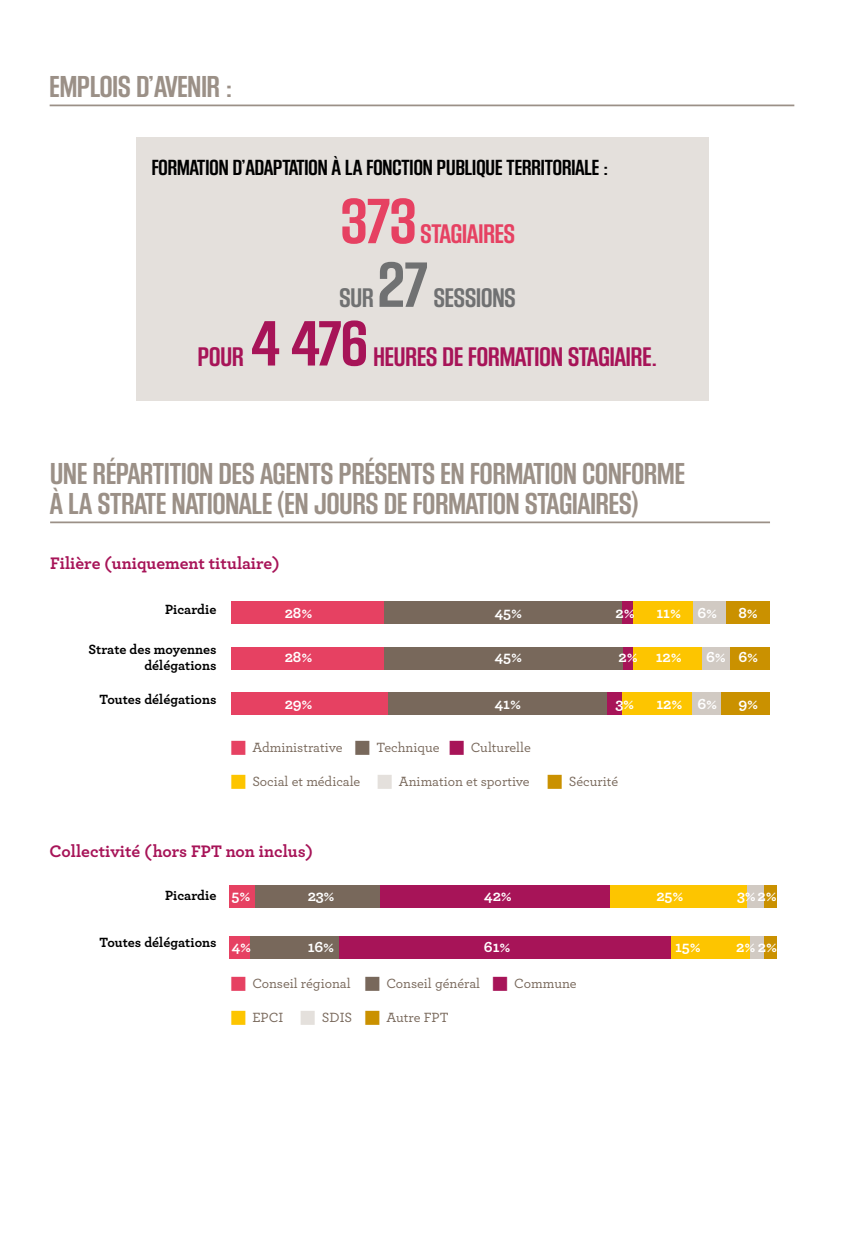
<style>
.page{position:relative;width:844px;height:1241px;background:#fff}
.page>*{position:absolute;margin:0;border:0;box-sizing:border-box;transform-origin:0 0}
.t1{font:66.5px "Block Gothic Bold Cond";color:#a71458}
.t2{font:66.5px "Block Gothic Bold Cond";color:#e64162}
.t3{font:66.5px "Block Gothic Bold Cond";color:#707172}
.t4{font:31.5px/29.8px "Block Gothic Bold Cond";color:#9b9087}
.t5{font:28px "Block Gothic Bold Cond";color:#a71458}
.t6{font:28px "Block Gothic Bold Cond";color:#707172}
.t7{font:28px "Block Gothic Bold Cond";color:#e64162}
.t8{font:22.75px "Block Gothic Bold Cond";color:#000}
.t9{font:17.5px "Archer Bold LF";color:#a71458}
.t10{font:700 15.75px "Archer";letter-spacing:-.005em;color:#fff}
.t11{font:14px "Archer Medium LF";color:#78685b}
.t12{font:14px/15.8px "Archer Bold LF";color:#000;text-align:right}
</style>
<div class="page">
<div style="left:135px;top:138px;width:573px;height:263px;background:#e4e0dc"></div>
<hr style="left:50px;top:521px;width:719px;height:2px;background:#9b9087">
<div style="left:231px;top:600px;width:153px;height:23px;background:#e64162"></div>
<div style="left:384px;top:600px;width:238px;height:23px;background:#78685b"></div>
<div style="left:622px;top:600px;width:12px;height:23px;background:#a71458"></div>
<div style="left:633px;top:600px;width:59px;height:23px;background:#fdc500"></div>
<div style="left:692px;top:600px;width:34px;height:23px;background:#d1cac3"></div>
<div style="left:726px;top:600px;width:43px;height:23px;background:#ca9100"></div>
<div style="left:621px;top:646px;width:12px;height:23px;background:#a71458"></div>
<div style="left:384px;top:646px;width:238px;height:23px;background:#78685b"></div>
<div style="left:231px;top:646px;width:153px;height:23px;background:#e64162"></div>
<div style="left:384px;top:692px;width:223px;height:23px;background:#78685b"></div>
<div style="left:607px;top:692px;width:15px;height:23px;background:#a71458"></div>
<div style="left:622px;top:692px;width:70px;height:23px;background:#fdc500"></div>
<div style="left:691px;top:692px;width:30px;height:23px;background:#d1cac3"></div>
<div style="left:721px;top:692px;width:48px;height:23px;background:#ca9100"></div>
<div style="left:633px;top:646px;width:69px;height:23px;background:#fdc500"></div>
<div style="left:702px;top:646px;width:28px;height:23px;background:#d1cac3"></div>
<div style="left:730px;top:646px;width:39px;height:23px;background:#ca9100"></div>
<div style="left:231px;top:692px;width:156px;height:23px;background:#e64162"></div>
<div style="left:229px;top:884px;width:27px;height:23px;background:#e64162"></div>
<div style="left:256px;top:884px;width:125px;height:23px;background:#78685b"></div>
<div style="left:380px;top:884px;width:229px;height:23px;background:#a71458"></div>
<div style="left:609px;top:884px;width:138px;height:23px;background:#fdc500"></div>
<div style="left:747px;top:884px;width:18px;height:23px;background:#d1cac3"></div>
<div style="left:764px;top:884px;width:13px;height:23px;background:#ca9100"></div>
<div style="left:229px;top:936px;width:22px;height:23px;background:#e64162"></div>
<div style="left:250px;top:936px;width:89px;height:23px;background:#78685b"></div>
<div style="left:339px;top:936px;width:331px;height:23px;background:#a71458"></div>
<div style="left:670px;top:936px;width:80px;height:23px;background:#fdc500"></div>
<div style="left:750px;top:936px;width:15px;height:23px;background:#d1cac3"></div>
<div style="left:764px;top:936px;width:13px;height:23px;background:#ca9100"></div>
<hr style="left:50px;top:104px;width:744px;height:2px;background:#9b9087">
<h2 class="t4" style="left:50px;top:73px;width:184px">EMPLOIS D’AVENIR :</h2>
<h3 class="t8" style="left:152px;top:155px;width:224px">FORMATION D’ADAPTATION À LA FONCT</h3>
<h3 class="t8" style="left:409px;top:155px;width:200px">ION PUBLIQUE TERRITORIALE :</h3>
<h1 class="t2" style="left:340px;top:186px;width:78px">373</h1>
<h3 class="t7" style="left:420px;top:219px;width:96px">STAGIAIRES</h3>
<h3 class="t5" style="left:198px;top:341px;width:13px">POUR</h3>
<h1 class="t3" style="left:377px;top:250px;width:54px">27</h1>
<h3 class="t6" style="left:339px;top:283px;width:24px">SUR</h3>
<h3 class="t6" style="left:433px;top:283px;width:84px">SESSIONS</h3>
<h1 class="t1" style="left:252px;top:308px;width:118px">4 476</h1>
<h3 class="t5" style="left:373px;top:341px;width:285px">HEURES DE FORMATION STAGIAIRE .</h3>
<h2 class="t4" style="left:50px;top:460px;width:595px">UNE RÉPARTITION DES AGENTS PRÉSENTS EN FORMATION CONFORME<br>À LA STRATE NATIONALE (EN JOURS DE FORMATION STAGIAIRES)</h2>
<p class="t9" style="left:50px;top:552px;width:231px">Filière (uniquement titulaire)</p>
<p class="t12" style="left:165px;top:601px;width:53px">Picardie</p>
<p class="t10" style="left:284px;top:603px;width:29px">28%</p>
<p class="t10" style="left:284px;top:647px;width:29px">28%</p>
<p class="t10" style="left:284px;top:694px;width:29px">29%</p>
<p class="t10" style="left:494px;top:603px;width:29px">45%</p>
<p class="t10" style="left:494px;top:647px;width:29px">45%</p>
<p class="t10" style="left:494px;top:694px;width:28px">41%</p>
<p class="t10" style="left:615px;top:603px;width:21px">2%</p>
<p class="t10" style="left:618px;top:647px;width:21px">2%</p>
<p class="t10" style="left:615px;top:694px;width:20px">3%</p>
<p class="t10" style="left:656px;top:603px;width:26px">11%</p>
<p class="t10" style="left:655px;top:647px;width:28px">12%</p>
<p class="t10" style="left:656px;top:694px;width:28px">12%</p>
<p class="t12" style="left:88px;top:641px;width:129px">Strate des moyennes délégations</p>
<p class="t12" style="left:99px;top:691px;width:118px">Toutes délégations</p>
<p class="t11" style="left:252px;top:738px;width:92px">Administrative</p>
<p class="t11" style="left:376px;top:738px;width:65px">Technique</p>
<p class="t11" style="left:470px;top:738px;width:62px">Culturelle</p>
<p class="t11" style="left:252px;top:772px;width:109px">Social et médicale</p>
<p class="t11" style="left:398px;top:772px;width:132px">Animation et sportive</p>
<p class="t11" style="left:568px;top:772px;width:51px">Sécurité</p>
<p class="t10" style="left:697px;top:603px;width:21px">6%</p>
<p class="t10" style="left:705px;top:647px;width:21px">6%</p>
<p class="t10" style="left:697px;top:694px;width:21px">6%</p>
<p class="t10" style="left:738px;top:603px;width:21px">8%</p>
<p class="t10" style="left:738px;top:647px;width:21px">6%</p>
<p class="t10" style="left:738px;top:694px;width:21px">9%</p>
<p class="t9" style="left:50px;top:839px;width:265px">Collectivité (hors FPT non inclus)</p>
<p class="t12" style="left:165px;top:886px;width:53px">Picardie</p>
<p class="t10" style="left:231px;top:886px;width:21px">5%</p>
<p class="t10" style="left:307px;top:886px;width:28px">23%</p>
<p class="t10" style="left:307px;top:936px;width:28px">16%</p>
<p class="t12" style="left:99px;top:933px;width:118px">Toutes délégations</p>
<p class="t10" style="left:231px;top:936px;width:21px">4%</p>
<p class="t10" style="left:484px;top:886px;width:30px">42%</p>
<p class="t10" style="left:484px;top:936px;width:28px">61%</p>
<p class="t11" style="left:252px;top:974px;width:100px">Conseil régional</p>
<p class="t11" style="left:386px;top:974px;width:95px">Conseil général</p>
<p class="t11" style="left:514px;top:974px;width:64px">Commune</p>
<p class="t11" style="left:252px;top:1008px;width:33px">EPCI</p>
<p class="t11" style="left:322px;top:1008px;width:32px">SDIS</p>
<p class="t11" style="left:386px;top:1008px;width:64px">Autre FPT</p>
<p class="t10" style="left:656px;top:886px;width:29px">25%</p>
<p class="t10" style="left:675px;top:936px;width:27px">15%</p>
<p class="t10" style="left:736px;top:885px;width:41px">3%2%</p>
<p class="t10" style="left:736px;top:936px;width:42px">2% 2%</p>
</div>
